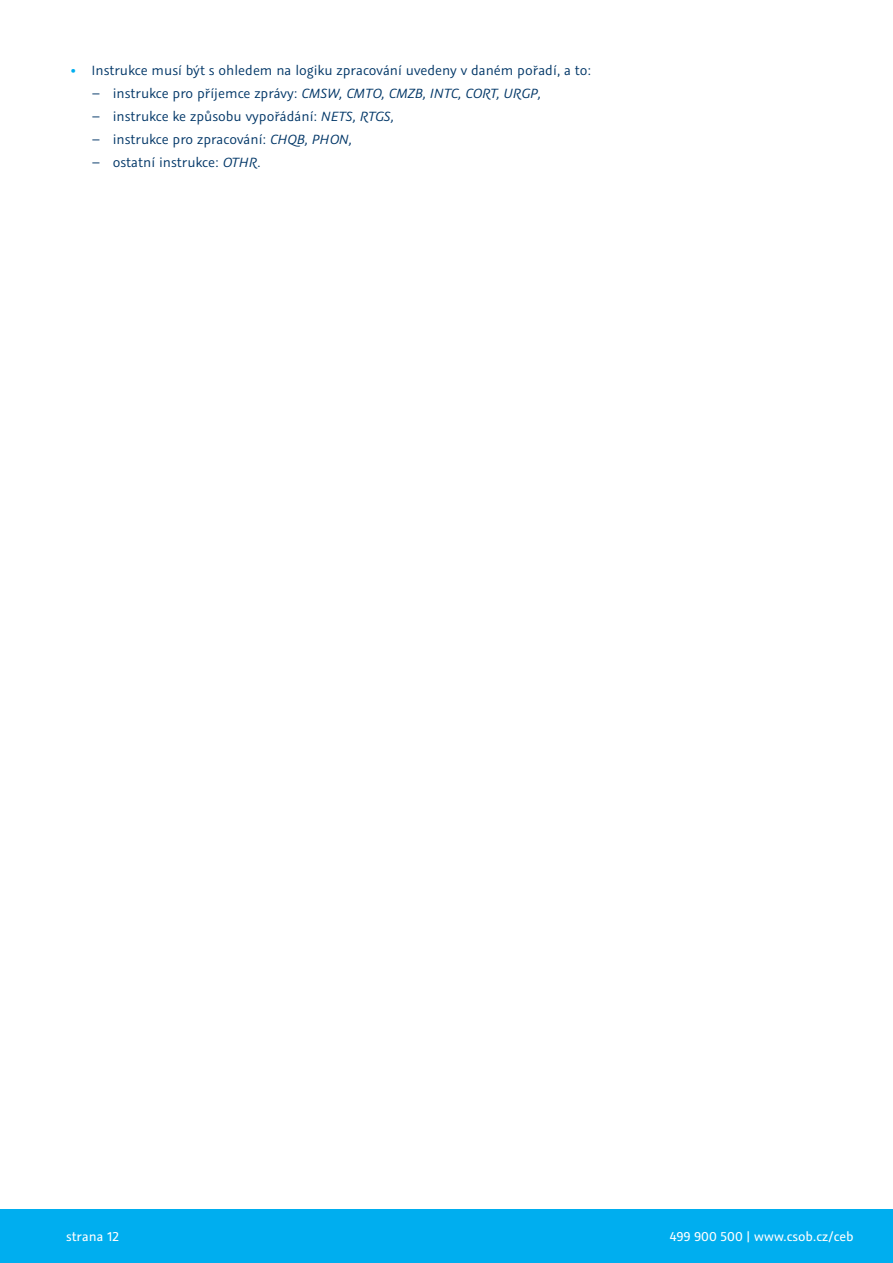
<style>
.page{position:relative;width:893px;height:1263px;background:#fff}
.page>*{position:absolute;margin:0;border:0;box-sizing:border-box;transform-origin:0 0}
.normal_text_odrazky{font:15px "Graublau Sans";color:#003667}
.normal_text_odrazky-2{font:italic 15px "Graublau Sans";color:#003667}
.t1{font:14.4px "Graublau Sans";color:#fff}
.s1{font-weight:700;color:#00aeef}
.s2{font-style:normal}
.s3{font-style:italic}
</style>
<div class="page">
<div style="left:0;top:1209px;width:893px;height:54px;background:#00aeef"></div>
<p class="normal_text_odrazky" style="left:70px;top:61px;width:522px"><span class="s1">•</span> Instrukce musí být s ohledem na logiku zpracování uvedeny v daném pořadí, a to:</p>
<p class="normal_text_odrazky-2" style="left:91px;top:85px;width:452px"><span class="s2">– instrukce pro příjemce zprávy:</span> CMSW, CMTO, CMZB, INTC, CORT, URGP,</p>
<p class="normal_text_odrazky" style="left:91px;top:107px;width:304px">– instrukce ke způsobu vypořádání: <span class="s3">NETS, RTGS,</span></p>
<p class="normal_text_odrazky" style="left:91px;top:131px;width:262px">– instrukce pro zpracování: <span class="s3">CHQB, PHON,</span></p>
<p class="normal_text_odrazky" style="left:91px;top:154px;width:171px">– ostatní instrukce: <span class="s3">OTHR</span>.</p>
<p class="t1" style="left:66px;top:1227px;width:54px">strana 12</p>
<p class="t1" style="left:670px;top:1227px;width:185px">499 900 500 | www.csob.cz/ceb</p>
</div>
